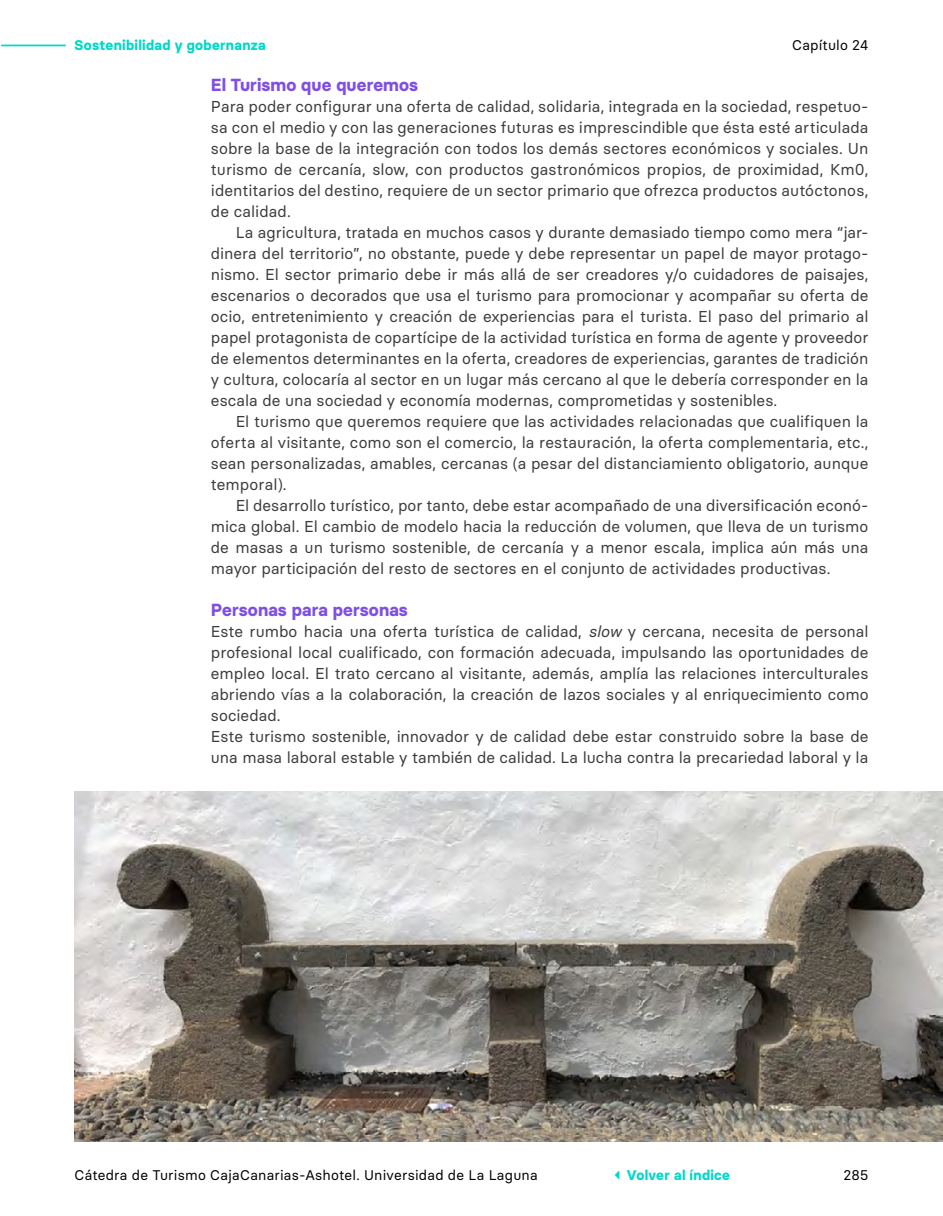
<style>
.page{position:relative;width:943px;height:1216px;background:#fff}
.page>*{position:absolute;margin:0;border:0;box-sizing:border-box;transform-origin:0 0}
.t1{font:700 17.5px "Basier Circle";letter-spacing:.005em;color:#7f4fe5}
.t2{font:15.75px/21px "Basier Circle";color:#3c3c3b;text-align:justify}
.t3{font:14px "Basier Circle";letter-spacing:.015em;color:#000}
.t4{font:700 14px "Basier Circle";letter-spacing:.025em;color:#00d8c8}
.s1{font-style:italic}
</style>
<div class="page">
<img style="left:74px;top:791px;width:869px;height:350px">
<hr style="left:1px;top:45px;width:65px;height:1px;background:#00d8c8">
<p class="t4" style="left:74px;top:36px;width:193px">Sostenibilidad y gobernanza</p>
<p class="t3" style="left:792px;top:36px;width:78px">Capítulo 24</p>
<p class="t1" style="left:211px;top:74px;width:209px">El Turismo que queremos</p>
<p class="t2" style="left:211px;top:96px;width:659px">Para poder configurar una oferta de calidad, solidaria, integrada en la sociedad, respetuo&shy;sa con el medio y con las generaciones futuras es imprescindible que ésta esté articulada sobre la base de la integración con todos los demás sectores económicos y sociales. Un turismo de cercanía, slow, con productos gastronómicos propios, de proximidad, Km0, identitarios del destino, requiere de un sector primario que ofrezca productos autóctonos, de calidad.</p>
<p class="t2" style="left:211px;top:222px;width:659px;text-indent:25px">La agricultura, tratada en muchos casos y durante demasiado tiempo como mera “jar&shy;dinera del territorio”, no obstante, puede y debe representar un papel de mayor protago&shy;nismo. El sector primario debe ir más allá de ser creadores y/o cuidadores de paisajes, escenarios o decorados que usa el turismo para promocionar y acompañar su oferta de ocio, entretenimiento y creación de experiencias para el turista. El paso del primario al papel protagonista de copartícipe de la actividad turística en forma de agente y proveedor de elementos determinantes en la oferta, creadores de experiencias, garantes de tradición y cultura, colocaría al sector en un lugar más cercano al que le debería corresponder en la escala de una sociedad y economía modernas, comprometidas y sostenibles.</p>
<p class="t2" style="left:211px;top:411px;width:659px;text-indent:25px">El turismo que queremos requiere que las actividades relacionadas que cualifiquen la oferta al visitante, como son el comercio, la restauración, la oferta complementaria, etc., sean personalizadas, amables, cercanas (a pesar del distanciamiento obligatorio, aunque temporal).</p>
<p class="t2" style="left:211px;top:495px;width:659px;text-indent:25px">El desarrollo turístico, por tanto, debe estar acompañado de una diversificación econó&shy;mica global. El cambio de modelo hacia la reducción de volumen, que lleva de un turismo de masas a un turismo sostenible, de cercanía y a menor escala, implica aún más una mayor participación del resto de sectores en el conjunto de actividades productivas.</p>
<p class="t1" style="left:211px;top:599px;width:198px">Personas para personas</p>
<p class="t2" style="left:211px;top:621px;width:659px;text-align:left">Este rumbo hacia una oferta turística de calidad, <span class="s1">slow</span> y cercana, necesita de personal profesional local cualificado, con formación adecuada, impulsando las oportunidades de empleo local. El trato cercano al visitante, además, amplía las relaciones interculturales abriendo vías a la colaboración, la creación de lazos sociales y al enriquecimiento como sociedad.<br>Este turismo sostenible, innovador y de calidad debe estar construido sobre la base de una masa laboral estable y también de calidad. La lucha contra la precariedad laboral y la</p>
<p class="t3" style="left:74px;top:1165px;width:465px">Cátedra de Turismo CajaCanarias-Ashotel. Universidad de La Laguna</p>
<p class="t4" style="left:627px;top:1165px;width:105px">Volver al índice</p>
<p class="t3" style="left:843px;top:1165px;width:27px">285</p>
</div>
